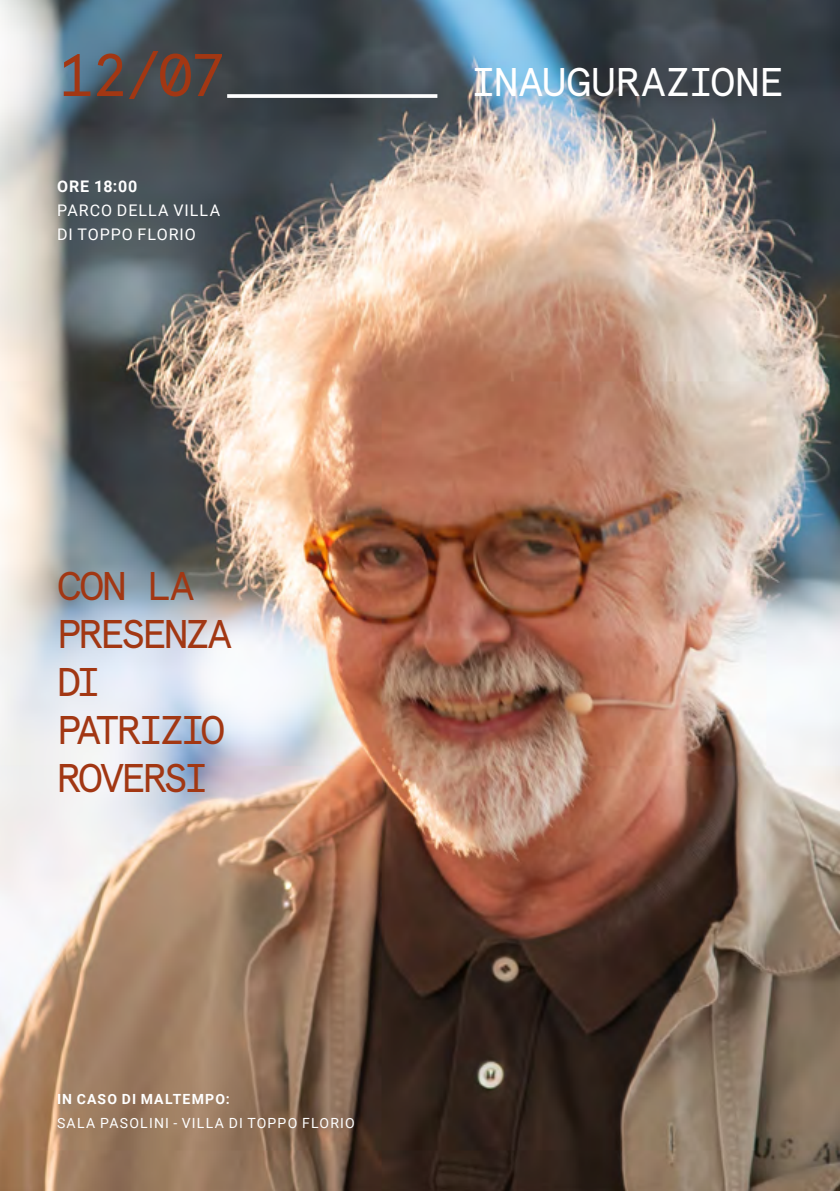
<style>
.page{position:relative;width:840px;height:1191px;background:#fff}
.page>*{position:absolute;margin:0;border:0;box-sizing:border-box;transform-origin:0 0}
.t1{font:60px "Apercu Mono Pro";color:#a23713}
.t2{font:40px/48px "Apercu Mono Pro";letter-spacing:-.085em;color:#a23713}
.t3{font:40px "Apercu Mono Pro";letter-spacing:-.01em;color:#fff}
.t4{font:16px/24px "Roboto";letter-spacing:.06em;color:#fff}
.t5{font:700 16px "Roboto";letter-spacing:.065em;color:#fff}
.t6{font:14px "Roboto";letter-spacing:.085em;color:#fff}
.t7{font:700 14px "Roboto";letter-spacing:.085em;color:#fff}
</style>
<div class="page">
<img style="left:0;top:0;width:839px;height:1191px">
<svg style="left:227px;top:94px;width:210px;height:4px"></svg>
<h1 class="t1" style="left:57px;top:29px;width:172px">12/07</h1>
<p class="t5" style="left:57px;top:175px;width:82px">ORE 18:00</p>
<p class="t4" style="left:57px;top:198px;width:164px">PARCO DELLA VILLA<br>DI TOPPO FLORIO</p>
<h2 class="t3" style="left:471px;top:51px;width:314px">INAUGURAZIONE</h2>
<h2 class="t2" style="left:57px;top:559px;width:177px">CON LA<br>PRESENZA<br>DI<br>PATRIZIO<br>ROVERSI</h2>
<p class="t7" style="left:57px;top:1089px;width:174px">IN CASO DI MALTEMPO:</p>
<p class="t6" style="left:57px;top:1113px;width:299px">SALA PASOLINI - VILLA DI TOPPO FLORIO</p>
</div>
